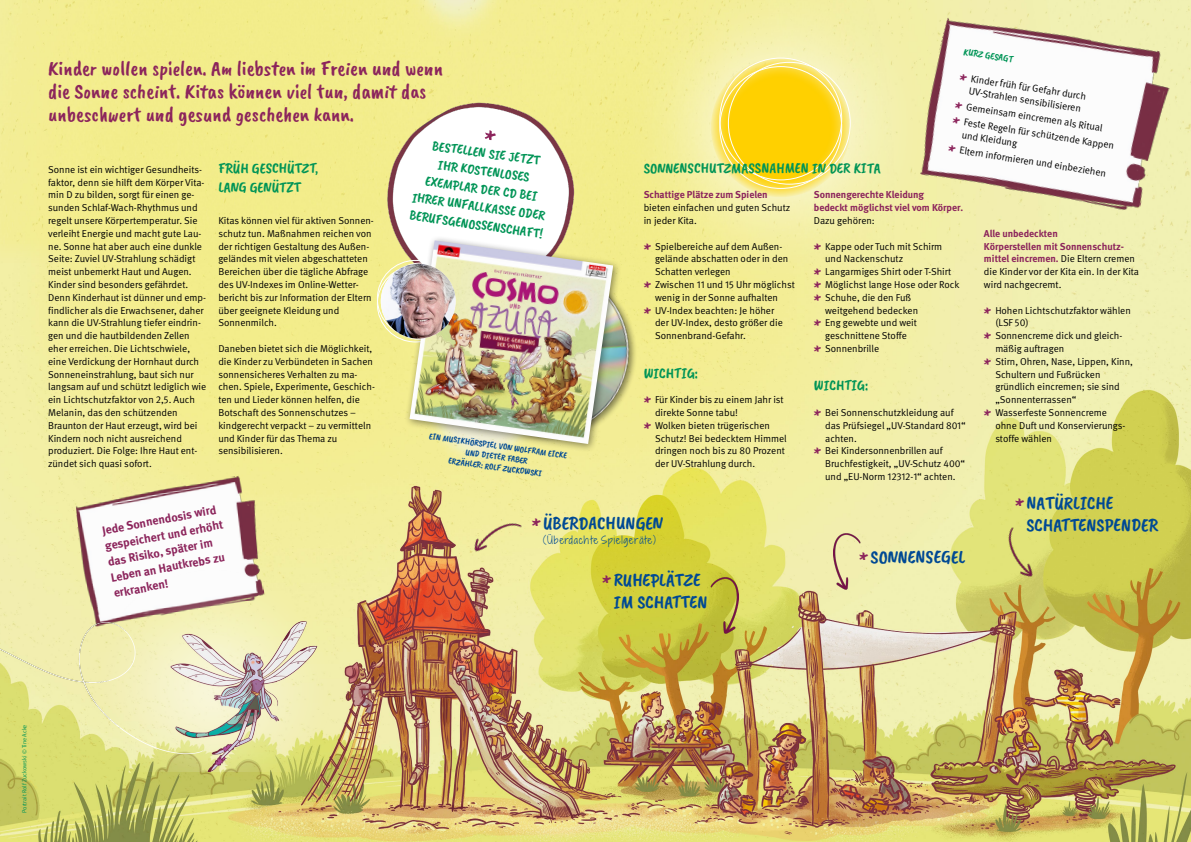
<style>
.page{position:relative;width:1191px;height:842px;background:#fff}
.page>*{position:absolute;margin:0;border:0;box-sizing:border-box;transform-origin:0 0}
.t1{font:21px/23px "Caveat Brush";color:#8c255c}
.t2{font:18.8px/22.6px "Caveat Brush";color:#004994}
.NormalParagraphStyle_2{font:15px "Caveat Brush";color:#009456}
.NormalParagraphStyle_1{font:15px/19.2px "Caveat Brush";color:#009456}
.NormalParagraphStyle_3{font:15px "Caveat Brush";color:#009456}
.NormalParagraphStyle_6{font:14px/18px "Caveat Brush";color:#009456;text-align:center}
.Fließtext_FT{font:700 12px/16.1px "DGUV Meta";color:#8c255c}
.t3{font:10.2px "Shadows Into Light Two";letter-spacing:.08em;color:#004994}
.Fließtext_FT-2{font:10px/12.8px "DGUV Meta";color:#000}
.Fließtext_FT-3{font:700 10px/12.8px "DGUV Meta";color:#8c255c}
.NormalParagraphStyle_4{font:10px "Caveat Brush";color:#009456}
.NormalParagraphStyle_5{font:9px/10.8px "Caveat Brush";color:#004994;text-align:center}
.t4{font:6px "DGUV Meta";letter-spacing:-.005em;color:#009456}
.s1{font-family:"Caveat Brush";font-size:20px;color:#8c255c}
.s2{font-weight:700;color:#8c255c}
.s3{font-weight:400;color:#000}
.s4{font-size:24.6px;color:#8c255c}
.s5{font-size:5.5px}
</style>
<div class="page">
<img style="left:0;top:0;width:1191px;height:241px">
<img style="left:0;top:241px;width:1191px;height:601px">
<svg style="left:619px;top:0;width:323px;height:289px;background:#f3ee9f"></svg>
<svg style="left:711px;top:58px;width:139px;height:139px;background:#fdd82e"></svg>
<img style="left:908px;top:0;width:271px;height:229px">
<img style="left:377px;top:96px;width:201px;height:204px">
<svg style="left:485px;top:130px;width:11px;height:10px"></svg>
<img style="left:74px;top:474px;width:192px;height:95px">
<img style="left:0;top:569px;width:332px;height:203px">
<img style="left:707px;top:567px;width:31px;height:72px">
<img style="left:833px;top:523px;width:32px;height:72px">
<img style="left:992px;top:521px;width:65px;height:63px">
<img style="left:467px;top:510px;width:59px;height:63px">
<img style="left:622px;top:265px;width:16px;height:180px">
<div style="left:404px;top:235px;width:218px;height:217px;background:#000;opacity:.45"></div>
<img style="left:409px;top:240px;width:204px;height:204px">
<img style="left:381px;top:264px;width:74px;height:75px;border-radius:37px">
<p class="t1" style="left:48px;top:57px;width:396px">Kinder wollen spielen. Am liebsten im Freien und wenn die Sonne scheint. Kitas können viel tun, damit das unbeschwert und gesund geschehen kann.</p>
<p class="Fließtext_FT-2" style="left:48px;top:163px;width:159px">Sonne ist ein wichtiger Gesundheits&shy;faktor, denn sie hilft dem Körper Vita&shy;min D zu bilden, sorgt für einen ge&shy;sunden Schlaf-Wach-Rhythmus und regelt unsere Körpertemperatur. Sie verleiht Energie und macht gute Lau&shy;ne. Sonne hat aber auch eine dunkle Seite: Zuviel UV-Strahlung schädigt meist unbemerkt Haut und Augen.<br>Kinder sind besonders gefährdet.<br>Denn Kinderhaut ist dünner und emp&shy;findlicher als die Erwachsener, daher kann die UV-Strahlung tiefer eindrin&shy;gen und die hautbildenden Zellen eher erreichen. Die Lichtschwiele, eine Verdickung der Hornhaut durch Sonneneinstrahlung, baut sich nur langsam auf und schützt lediglich wie ein Lichtschutzfaktor von 2,5. Auch Melanin, das den schützenden Braunton der Haut erzeugt, wird bei Kindern noch nicht ausreichend produziert. Die Folge: Ihre Haut ent&shy;zündet sich quasi sofort.</p>
<h1 class="NormalParagraphStyle_1" style="left:218px;top:159px;width:101px">FRÜH GESCHÜTZT,<br>LANG GENÜTZT</h1>
<p class="NormalParagraphStyle_6" style="left:421px;top:135px;width:136px;rotate:8deg">BESTELLEN SIE JETZT<br>IHR KOSTENLOSES<br>EXEMPLAR DER CD BEI<br>IHRER UNFALLKASSE ODER<br>BERUFSGENOSSENSCHAFT!</p>
<p class="Fließtext_FT-2" style="left:218px;top:214px;width:157px">Kitas können viel für aktiven Sonnen&shy;schutz tun. Maßnahmen reichen von der richtigen Gestaltung des Außen&shy;geländes mit vielen abgeschatteten Bereichen über die tägliche Abfrage des UV-Indexes im Online-Wetter&shy;bericht bis zur Information der Eltern über geeignete Kleidung und Sonnenmilch.</p>
<p class="Fließtext_FT-2" style="left:218px;top:342px;width:158px">Daneben bietet sich die Möglichkeit, die Kinder zu Verbündeten in Sachen sonnensicheres Verhalten zu ma&shy;chen. Spiele, Experimente, Geschich&shy;ten und Lieder können helfen, die<br>Botschaft des Sonnenschutzes – kindgerecht verpackt – zu vermitteln und Kinder für das Thema zu sensibilisieren.</p>
<p class="NormalParagraphStyle_5" style="left:430px;top:431px;width:141px;rotate:8deg">EIN MUSIKHÖRSPIEL VON WOLFRAM EICKE<br>UND DIETER FABER</p>
<p class="NormalParagraphStyle_5" style="left:449px;top:455px;width:96px;rotate:8deg">ERZÄHLER: ROLF ZUCKOWSKI</p>
<p class="NormalParagraphStyle_4" style="left:964px;top:46px;width:52px;rotate:9deg">KURZ GESAGT</p>
<p class="Fließtext_FT-2" style="left:972px;top:72px;width:118px;text-indent:-11px;rotate:9deg"><span class="s1">*</span> Kinder früh für Gefahr durch<br>UV-Strahlen sensibilisieren</p>
<p class="Fließtext_FT-2" style="left:956px;top:99px;width:151px;rotate:9deg"><span class="s1">*</span> Gemeinsam eincremen als Ritual</p>
<p class="Fließtext_FT-2" style="left:965px;top:116px;width:153px;text-indent:-11px;rotate:9deg"><span class="s1">*</span> Feste Regeln für schützende Kappen und Kleidung</p>
<p class="Fließtext_FT-2" style="left:949px;top:142px;width:161px;rotate:9deg"><span class="s1">*</span> Eltern informieren und einbeziehen</p>
<h1 class="NormalParagraphStyle_2" style="left:643px;top:159px;width:239px">SONNENSCHUTZMASSNAHMEN IN DER KITA</h1>
<p class="Fließtext_FT-2" style="left:643px;top:189px;width:148px"><span class="s2">Schattige Plätze zum Spielen </span>bieten einfachen und guten Schutz in jeder Kita.</p>
<p class="Fließtext_FT-2" style="left:655px;top:240px;width:135px;text-indent:-11px"><span class="s1">*</span> Spielbereiche auf dem Außen&shy;gelände abschatten oder in den<br>Schatten verlegen</p>
<p class="Fließtext_FT-2" style="left:643px;top:278px;width:153px;text-align:center"><span class="s1">*</span> Zwischen 11 und 15 Uhr möglichst wenig in der Sonne aufhalten</p>
<p class="Fließtext_FT-2" style="left:655px;top:304px;width:129px;text-indent:-11px"><span class="s1">*</span> UV-Index beachten: Je höher der UV-Index, desto größer die<br>Sonnenbrand-Gefahr.</p>
<h2 class="NormalParagraphStyle_3" style="left:643px;top:364px;width:56px">WICHTIG:</h2>
<p class="Fließtext_FT-2" style="left:655px;top:394px;width:130px;text-indent:-11px"><span class="s1">*</span> Für Kinder bis zu einem Jahr ist direkte Sonne tabu!</p>
<p class="Fließtext_FT-2" style="left:655px;top:419px;width:133px;text-indent:-11px"><span class="s1">*</span> Wolken bieten trügerischen<br>Schutz! Bei bedecktem Himmel dringen noch bis zu 80 Prozent der UV-Strahlung durch.</p>
<p class="Fließtext_FT-3" style="left:814px;top:189px;width:151px">Sonnengerechte Kleidung<br>bedeckt möglichst viel vom Körper.<br><span class="s3">Dazu gehören:</span></p>
<p class="Fließtext_FT-2" style="left:825px;top:240px;width:119px;text-indent:-11px"><span class="s1">*</span> Kappe oder Tuch mit Schirm und Nackenschutz</p>
<p class="Fließtext_FT-2" style="left:814px;top:266px;width:139px"><span class="s1">*</span> Langarmiges Shirt oder T-Shirt</p>
<p class="Fließtext_FT-2" style="left:814px;top:278px;width:147px"><span class="s1">*</span> Möglichst lange Hose oder Rock</p>
<p class="Fließtext_FT-2" style="left:825px;top:291px;width:94px;text-indent:-11px"><span class="s1">*</span> Schuhe, die den Fuß weitgehend bedecken</p>
<p class="Fließtext_FT-2" style="left:814px;top:317px;width:105px;text-align:center"><span class="s1">*</span> Eng gewebte und weit geschnittene Stoffe</p>
<p class="Fließtext_FT-2" style="left:814px;top:342px;width:67px"><span class="s1">*</span> Sonnenbrille</p>
<h2 class="NormalParagraphStyle_3" style="left:814px;top:377px;width:56px">WICHTIG:</h2>
<p class="Fließtext_FT-2" style="left:825px;top:406px;width:142px;text-indent:-11px"><span class="s1">*</span> Bei Sonnenschutzkleidung auf das Prüfsiegel „UV-Standard 801“ achten.</p>
<p class="Fließtext_FT-2" style="left:825px;top:445px;width:141px;text-indent:-11px"><span class="s1">*</span> Bei Kindersonnenbrillen auf<br>Bruchfestigkeit, „UV-Schutz 400“ und „EU-Norm 12312-1“ achten.</p>
<p class="Fließtext_FT-2" style="left:984px;top:227px;width:157px"><span class="s2">Alle unbedeckten<br>Körperstellen mit Sonnenschutz&shy;mittel eincremen.</span> Die Eltern cremen die Kinder vor der Kita ein. In der Kita wird nachgecremt.</p>
<p class="Fließtext_FT-2" style="left:995px;top:304px;width:137px;text-indent:-11px"><span class="s1">*</span> Hohen Lichtschutzfaktor wählen (LSF 50)</p>
<p class="Fließtext_FT-2" style="left:995px;top:330px;width:128px;text-indent:-11px"><span class="s1">*</span> Sonnencreme dick und gleich&shy;mäßig auftragen</p>
<p class="Fließtext_FT-2" style="left:995px;top:355px;width:139px;text-indent:-11px"><span class="s1">*</span> Stirn, Ohren, Nase, Lippen, Kinn,<br>Schultern und Fußrücken gründlich eincremen; sie sind „Sonnenterrassen“</p>
<p class="Fließtext_FT-2" style="left:995px;top:406px;width:131px;text-indent:-11px"><span class="s1">*</span> Wasserfeste Sonnencreme ohne Duft und Konservierungs&shy;stoffe wählen</p>
<p class="Fließtext_FT" style="left:101px;top:522px;width:121px;rotate:-10deg">Jede Sonnendosis wird gespeichert und erhöht das Risiko, später im<br>Leben an Hautkrebs zu erkranken!</p>
<h2 class="t2" style="left:531px;top:512px;width:133px"><span class="s4">*</span>ÜBERDACHUNGEN</h2>
<p class="t3" style="left:543px;top:532px;width:114px">(Überdachte Spielgeräte)</p>
<h2 class="t2" style="left:613px;top:568px;width:95px;text-indent:-11px"><span class="s4">*</span> RUHEPLÄTZE<br>IM SCHATTEN</h2>
<h2 class="t2" style="left:859px;top:546px;width:108px"><span class="s4">*</span> SONNENSEGEL</h2>
<h2 class="t2" style="left:1026px;top:492px;width:133px;text-indent:-11px"><span class="s4">*</span>NATÜRLICHE<br>SCHATTENSPENDER</h2>
<p class="t4" style="left:21px;top:813px;width:90px;rotate:-90deg">Portrait Rolf Zuckowski <span class="s5">©</span> Tine Acke</p>
</div>
